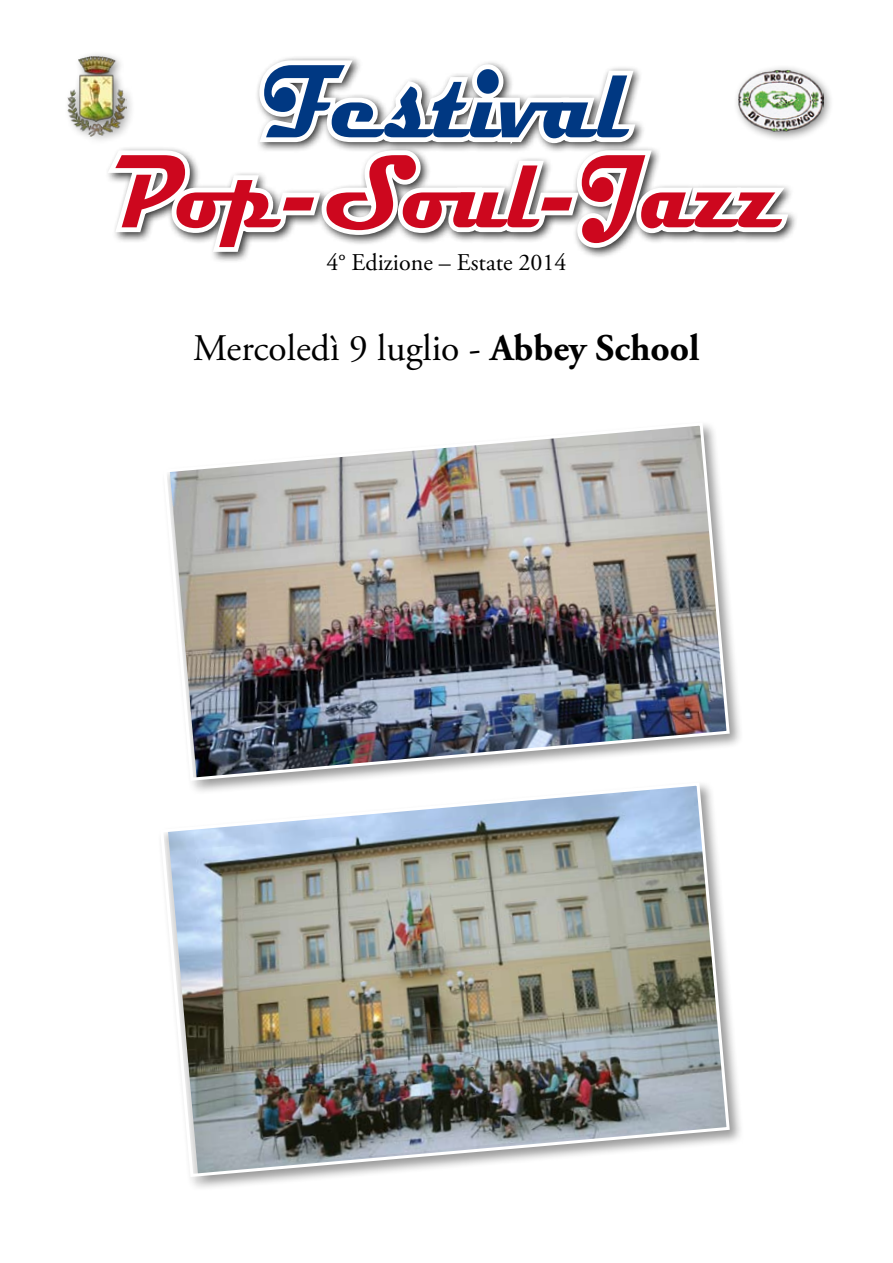
<style>
.page{position:relative;width:893px;height:1263px;background:#fff}
.page>*{position:absolute;margin:0;border:0;box-sizing:border-box;transform-origin:0 0}
.t1{font:700 105px "Magneto";color:#cd071e;scale:.8 1}
.t2{font:700 105px "Magneto";color:#003882;scale:.8 1}
.t3{font:37.5px "Adobe Garamond Pro";color:#000}
.t4{font:24px "Adobe Garamond Pro";color:#000}
.s1{font-weight:700}
</style>
<div class="page">
<svg style="left:115px;top:57px;width:679px;height:204px"></svg>
<div style="left:732px;top:63px;width:134px;height:104px;background:#000;opacity:.5"></div>
<img style="left:738px;top:69px;width:85px;height:63px">
<div style="left:60px;top:50px;width:113px;height:140px;background:#000;opacity:.5"></div>
<img style="left:65px;top:55px;width:61px;height:81px">
<div style="left:157px;top:779px;width:594px;height:419px;background:#000;opacity:.4"></div>
<img style="left:158px;top:781px;width:573px;height:397px">
<div style="left:160px;top:419px;width:592px;height:383px;background:#000;opacity:.4"></div>
<img style="left:162px;top:421px;width:569px;height:361px">
<h1 class="t2" style="left:264px;top:42px;width:457px">Festival</h1>
<h1 class="t1" style="left:111px;top:132px;width:840px">Pop-Soul-Jazz</h1>
<p class="t4" style="left:326px;top:248px;width:242px">4° Edizione – Estate 2014</p>
<p class="t3" style="left:193px;top:325px;width:508px">Mercoledì 9 luglio - <span class="s1">Abbey School</span></p>
</div>
